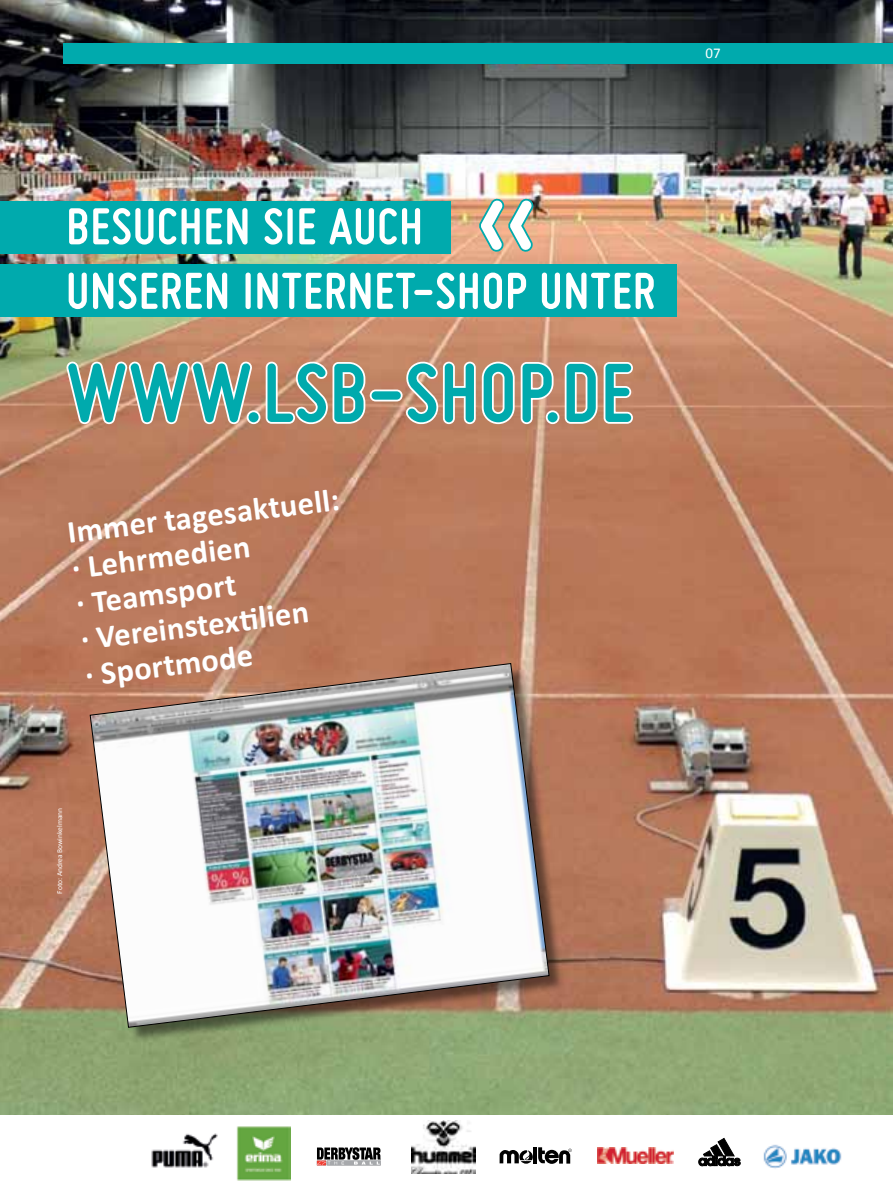
<style>
.page{position:relative;width:893px;height:1191px;background:#fff}
.page>*{position:absolute;margin:0;border:0;box-sizing:border-box;transform-origin:0 0}
.t1{font:162px "Miso";color:#fff}
.t2{font:700 87px "Miso";letter-spacing:.02em;color:#00aaad}
.t3{font:700 54px/64.5px "Miso";letter-spacing:.02em;color:#fff}
.t4{font:700 32.4px/36px "Calibri";color:#fff}
.t5{font:15px "Calibri";color:#fff}
.t6{font:7.5px "Calibri";color:#fff}
</style>
<div class="page">
<img style="left:0;top:0;width:893px;height:1114px">
<div style="left:92px;top:665px;width:472px;height:377px;background:#000;opacity:.48"></div>
<img style="left:90px;top:663px;width:459px;height:364px">
<svg style="left:699px;top:1138px;width:41px;height:27px"></svg>
<svg style="left:317px;top:1147px;width:64px;height:18px"></svg>
<img style="left:411px;top:1120px;width:64px;height:53px">
<img style="left:763px;top:1144px;width:79px;height:25px">
<svg style="left:500px;top:1147px;width:72px;height:16px"></svg>
<img style="left:598px;top:1147px;width:76px;height:16px">
<div style="left:64px;top:43px;width:829px;height:21px;background:#00aaad"></div>
<svg style="left:481px;top:200px;width:54px;height:52px;background:#9ea88f"></svg>
<div style="left:0;top:201px;width:451px;height:53px;background:#00aaad"></div>
<div style="left:0;top:264px;width:676px;height:53px;background:#00aaad"></div>
<svg style="left:67px;top:358px;width:184px;height:68px"></svg>
<div style="left:247px;top:410px;width:13px;height:14px;border:4px solid #fff;border-radius:50%"></div>
<svg style="left:264px;top:359px;width:103px;height:68px"></svg>
<div style="left:370px;top:389px;width:33px;height:12px;border:4px solid #fff;border-radius:4px"></div>
<svg style="left:403px;top:359px;width:152px;height:68px"></svg>
<div style="left:546px;top:410px;width:13px;height:14px;border:4px solid #fff;border-radius:50%"></div>
<svg style="left:563px;top:360px;width:72px;height:65px"></svg>
<img style="left:236px;top:1126px;width:55px;height:54px">
<img style="left:151px;top:1133px;width:67px;height:35px">
<p class="t5" style="left:705px;top:44px;width:17px">07</p>
<h1 class="t1" style="left:541px;top:320px;width:69px;rotate:-180deg">»</h1>
<h3 class="t3" style="left:66px;top:193px;width:590px">BESUCHEN SIE AUCH<br>UNSEREN INTERNET-SHOP UNTER</h3>
<h2 class="t2" style="left:67px;top:343px;width:568px">WWW.LSB-SHOP.DE</h2>
<p class="t4" style="left:65px;top:513px;width:275px;rotate:-7deg">Immertagesaktuell: · Lehrmedien<br>· Teamsport<br>· Vereinstexti lien<br>· Sportmode</p>
<p class="t6" style="left:55px;top:893px;width:87px;rotate:-90deg">Foto: Andrea Bowinkelmann</p>
</div>
